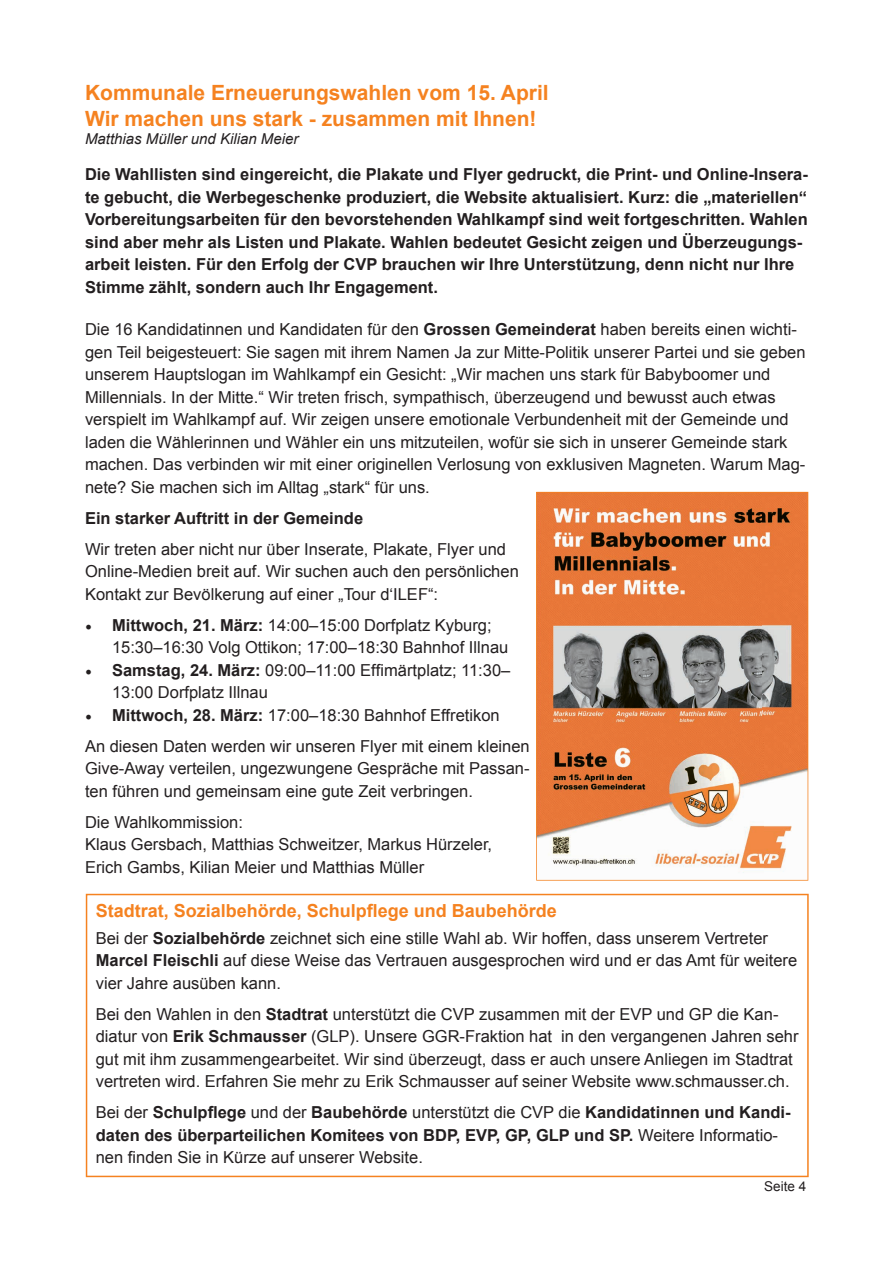
<style>
.page{position:relative;width:893px;height:1263px;background:#fff}
.page>*{position:absolute;margin:0;border:0;box-sizing:border-box;transform-origin:0 0}
.t1{font:700 21px/25.2px "Arial";color:#f58220}
.t2{font:700 18px "Arial";color:#f58220}
.t3{font:16.5px/22.5px "Arial";color:#231f20}
.t4{font:700 16.5px/22.5px "Arial";color:#231f20}
.t5{font:italic 15px "Arial";color:#231f20}
.t6{font:13.5px "Arial";color:#231f20}
.s1{font-weight:700}
.s2{font-family:"Minion Pro";font-size:18px}
.s3{font-weight:400}
</style>
<div class="page">
<svg style="left:86px;top:894px;width:723px;height:283px"></svg>
<svg style="left:536px;top:492px;width:272px;height:389px;fill:#e8793a"></svg>
<p class="t1" style="left:85px;top:81px;width:465px">Kommunale Erneuerungswahlen vom 15. April<br>Wir machen uns stark - zusammen mit Ihnen!</p>
<p class="t5" style="left:85px;top:129px;width:215px">Matthias Müller und Kilian Meier</p>
<p class="t4" style="left:85px;top:164px;width:724px">Die Wahllisten sind eingereicht, die Plakate und Flyer gedruckt, die Print- und Online-Insera&shy;te gebucht, die Werbegeschenke produziert, die Website aktualisiert. Kurz: die „materiellen“ Vorbereitungsarbeiten für den bevorstehenden Wahlkampf sind weit fortgeschritten. Wahlen sind aber mehr als Listen und Plakate. Wahlen bedeutet Gesicht zeigen und Überzeugungs&shy;arbeit leisten. Für den Erfolg der CVP brauchen wir Ihre Unterstützung, denn nicht nur Ihre Stimme zählt, sondern auch Ihr Engagement.</p>
<p class="t3" style="left:85px;top:318px;width:722px">Die 16 Kandidatinnen und Kandidaten für den <span class="s1">Grossen Gemeinderat</span> haben bereits einen wichti&shy;gen Teil beigesteuert: Sie sagen mit ihrem Namen Ja zur Mitte-Politik unserer Partei und sie geben unserem Hauptslogan im Wahlkampf ein Gesicht: „Wir machen uns stark für Babyboomer und Millennials. In der Mitte.“ Wir treten frisch, sympathisch, überzeugend und bewusst auch etwas verspielt im Wahlkampf auf. Wir zeigen unsere emotionale Verbundenheit mit der Gemeinde und laden die Wählerinnen und Wähler ein uns mitzuteilen, wofür sie sich in unserer Gemeinde stark machen. Das verbinden wir mit einer originellen Verlosung von exklusiven Magneten. Warum Mag&shy;nete? Sie machen sich im Alltag „stark“ für uns.</p>
<p class="t4" style="left:85px;top:507px;width:280px">Ein starker Auftritt in der Gemeinde</p>
<p class="t3" style="left:85px;top:538px;width:435px">Wir treten aber nicht nur über Inserate, Plakate, Flyer und<br>Online-Medien breit auf. Wir suchen auch den persönlichen<br>Kontakt zur Bevölkerung auf einer „Tour d‘ILEF“:</p>
<p class="t3" style="left:112px;top:614px;width:398px;text-indent:-27px"><span class="s2">•</span> <span class="s1">Mittwoch, 21. März:</span> 14:00–15:00 Dorfplatz Kyburg;<br>15:30–16:30 Volg Ottikon; 17:00–18:30 Bahnhof Illnau</p>
<p class="t3" style="left:112px;top:659px;width:400px;text-indent:-27px"><span class="s2">•</span> <span class="s1">Samstag, 24. März:</span> 09:00–11:00 Effimärtplatz; 11:30–<br>13:00 Dorfplatz Illnau</p>
<p class="t3" style="left:85px;top:700px;width:446px;line-height:31px"><span class="s2">•</span> <span class="s1">Mittwoch, 28. März:</span> 17:00–18:30 Bahnhof Effretikon<br>An diesen Daten werden wir unseren Flyer mit einem kleinen</p>
<p class="t3" style="left:85px;top:757px;width:446px">Give-Away verteilen, ungezwungene Gespräche mit Passan&shy;ten führen und gemeinsam eine gute Zeit verbringen.</p>
<p class="t3" style="left:85px;top:811px;width:409px">Die Wahlkommission:<br>Klaus Gersbach, Matthias Schweitzer, Markus Hürzeler,<br>Erich Gambs, Kilian Meier und Matthias Müller</p>
<p class="t2" style="left:96px;top:899px;width:463px">Stadtrat, Sozialbehörde, Schulpflege und Baubehörde</p>
<p class="t3" style="left:96px;top:927px;width:703px">Bei der <span class="s1">Sozialbehörde</span> zeichnet sich eine stille Wahl ab. Wir hoffen, dass unserem Vertreter<br><span class="s1">Marcel Fleischli</span> auf diese Weise das Vertrauen ausgesprochen wird und er das Amt für weitere vier Jahre ausüben kann.</p>
<p class="t3" style="left:96px;top:1003px;width:704px">Bei den Wahlen in den <span class="s1">Stadtrat</span> unterstützt die CVP zusammen mit der EVP und GP die Kan&shy;diatur von <span class="s1">Erik Schmausser</span> (GLP). Unsere GGR-Fraktion hat in den vergangenen Jahren sehr gut mit ihm zusammengearbeitet. Wir sind überzeugt, dass er auch unsere Anliegen im Stadtrat vertreten wird. Erfahren Sie mehr zu Erik Schmausser auf seiner Website www.schmausser.ch.</p>
<p class="t4" style="left:96px;top:1102px;width:696px"><span class="s3">Bei der</span> Schulpflege <span class="s3">und der</span> Baubehörde <span class="s3">unterstützt die CVP die</span> Kandidatinnen und Kandi&shy;daten des überparteilichen Komitees von BDP, EVP, GP, GLP und SP. <span class="s3">Weitere Informatio&shy;nen finden Sie in Kürze auf unserer Website.</span></p>
<p class="t6" style="left:764px;top:1177px;width:44px">Seite 4</p>
</div>
